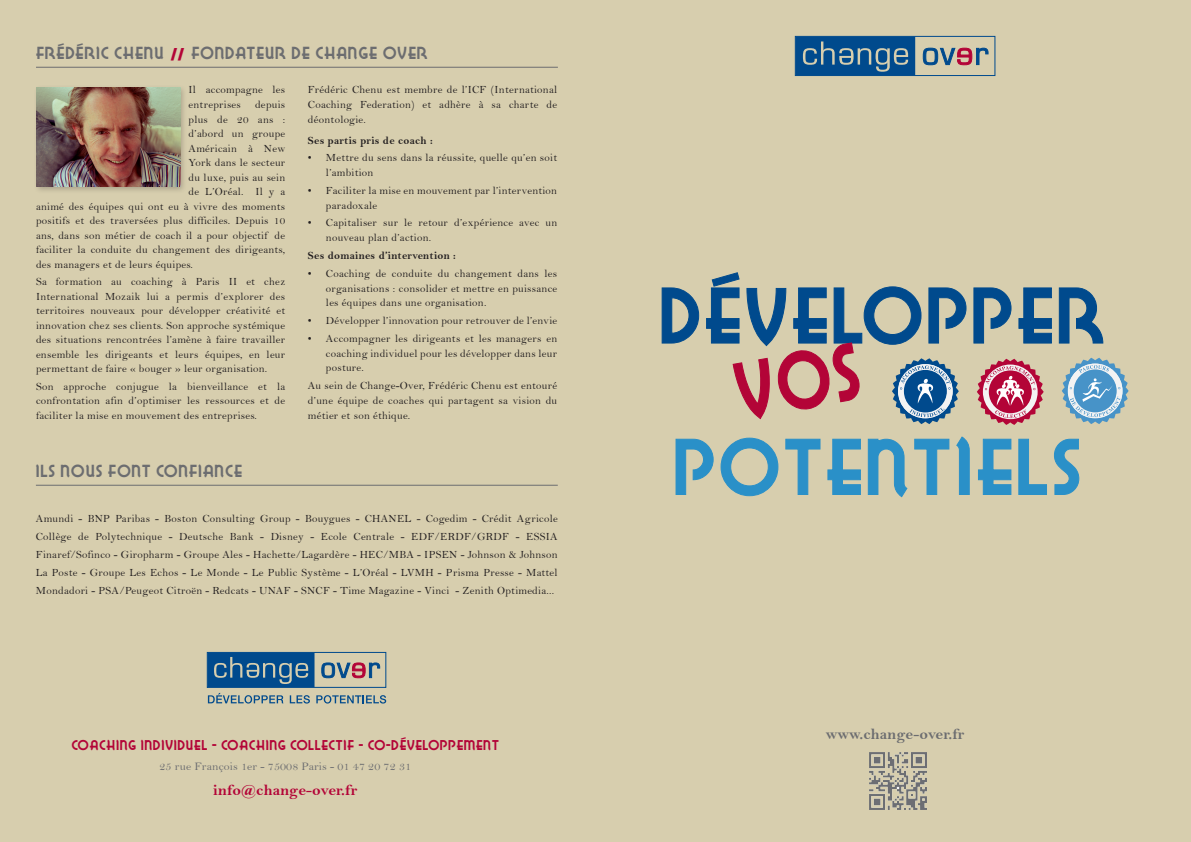
<style>
.page{position:relative;width:1191px;height:842px;background:#d7ceae}
.page>*{position:absolute;margin:0;border:0;box-sizing:border-box;transform-origin:0 0}
.t1{font:16px "Lake Wobegon NF";letter-spacing:.075em;color:#6c6d70}
.t2{font:15.4px "Bell MT Bold";color:#b30437;scale:1.04 1}
.t3{font:15.4px "Bell MT Bold";letter-spacing:.005em;color:#6c6d70;scale:1.04 1}
.t4{font:13px "Lake Wobegon NF";letter-spacing:.075em;color:#b30437}
.t5{font:11.5px "Bell";letter-spacing:.01em;color:#6c6d70;scale:1.04 1}
.t6{font:11px/14.5px "Bell";letter-spacing:.025em;color:#231f20;text-align:justify}
.t7{font:11px "Bell MT Bold";letter-spacing:.025em;color:#231f20}
.s1{font-family:"Vintage";color:#b30437}
</style>
<div class="page">
<img style="left:869px;top:752px;width:57px;height:58px">
<svg style="left:797px;top:38px;width:118px;height:36px;background:#225f92"></svg>
<svg style="left:923px;top:48px;width:65px;height:17px"></svg>
<div style="left:795px;top:36px;width:200px;height:40px;border:1px solid #004a8d"></div>
<svg style="left:208px;top:693px;width:75px;height:10px"></svg>
<svg style="left:290px;top:695px;width:20px;height:8px"></svg>
<svg style="left:316px;top:695px;width:70px;height:8px"></svg>
<div style="left:33px;top:84px;width:155px;height:110px;background:#231f20;opacity:.25"></div>
<img style="left:37px;top:87px;width:143px;height:99px">
<hr style="left:36px;top:67px;width:522px;height:1px;background:#6c6d70">
<hr style="left:36px;top:485px;width:522px;height:1px;background:#6c6d70">
<svg style="left:675px;top:436px;width:404px;height:62px"></svg>
<svg style="left:661px;top:272px;width:467px;height:153px"></svg>
<svg style="left:209px;top:654px;width:105px;height:32px;background:#225f92"></svg>
<svg style="left:321px;top:662px;width:59px;height:16px"></svg>
<div style="left:207px;top:652px;width:179px;height:36px;border:1px solid #004a8d"></div>
<h1 class="t1" style="left:36px;top:42px;width:176px">FRÉDÉRIC CHENU <span class="s1">//</span> FONDATEU</h1>
<h1 class="t1" style="left:275px;top:42px;width:61px">R DE CHANGE</h1>
<h1 class="t1" style="left:383px;top:42px;width:46px">OVER</h1>
<p class="t6" style="left:189px;top:83px;width:98px">Il accompagne les entreprises</p>
<p class="t6" style="left:255px;top:97px;width:32px">depuis</p>
<p class="t6" style="left:189px;top:112px;width:98px">plus de 20 ans :</p>
<p class="t6" style="left:189px;top:126px;width:98px">d’abord un groupe</p>
<p class="t6" style="left:189px;top:141px;width:98px">Américain à New</p>
<p class="t6" style="left:189px;top:155px;width:98px">York dans le secteur</p>
<p class="t6" style="left:189px;top:170px;width:98px">du luxe, puis au sein</p>
<p class="t6" style="left:189px;top:184px;width:98px">de L’Oréal. Il y a</p>
<p class="t6" style="left:36px;top:199px;width:251px">animé des équipes qui ont eu à vivre des moments</p>
<p class="t6" style="left:36px;top:213px;width:251px">positifs et des traversées plus difficiles. Depuis 10</p>
<p class="t6" style="left:36px;top:228px;width:251px">ans, dans son métier de coach il a pour objectif de</p>
<p class="t6" style="left:36px;top:242px;width:251px">faciliter la conduite du changement des dirigeants,</p>
<p class="t6" style="left:36px;top:257px;width:158px">des managers et de leurs équipes.</p>
<p class="t6" style="left:36px;top:274px;width:251px">Sa formation au coaching à Paris II et chez International Mozaik lui a permis d’explorer des territoires nouveaux pour développer créativité et innovation chez ses clients. Son approche systémique des situations rencontrées l’amène à faire travailler ensemble les dirigeants et leurs équipes, en leur permettant de faire « bouger » leur organisation.</p>
<p class="t6" style="left:36px;top:379px;width:251px">Son approche conjugue la bienveillance et la confrontation afin d’optimiser les ressources et de faciliter la mise en mouvement des entreprises.</p>
<h1 class="t1" style="left:36px;top:460px;width:207px">ILS NOUS FONT CONFIANCE</h1>
<p class="t6" style="left:308px;top:82px;width:251px;line-height:14.9px">Frédéric Chenu est membre de l’ICF (International Coaching Federation) et adhère à sa charte de déontologie.</p>
<p class="t7" style="left:308px;top:134px;width:126px">Ses partis pris de coach :</p>
<p class="t6" style="left:326px;top:150px;width:233px;line-height:14.8px;text-indent:-18px">• Mettre du sens dans la réussite, quelle qu’en soit l’ambition</p>
<p class="t6" style="left:326px;top:183px;width:233px;line-height:14.8px;text-indent:-18px">• Faciliter la mise en mouvement par l’intervention paradoxale</p>
<p class="t6" style="left:326px;top:215px;width:233px;line-height:14.9px;text-indent:-18px">• Capitaliser sur le retour d’expérience avec un nouveau plan d’action.</p>
<p class="t7" style="left:308px;top:249px;width:149px">Ses domaines d’intervention :</p>
<p class="t6" style="left:326px;top:266px;width:233px;line-height:14.9px;text-indent:-18px">• Coaching de conduite du changement dans les organisations : consolider et mettre en puissance les équipes dans une organisation.</p>
<p class="t6" style="left:308px;top:313px;width:251px">• Développer l’innovation pour retrouver de l’envie</p>
<p class="t6" style="left:326px;top:331px;width:233px;line-height:14.9px;text-indent:-18px">• Accompagner les dirigeants et les managers en coaching individuel pour les développer dans leur posture.</p>
<p class="t6" style="left:308px;top:378px;width:251px;line-height:14.9px">Au sein de Change-Over, Frédéric Chenu est entouré d’une équipe de coaches qui partagent sa vision du métier et son éthique.</p>
<p class="t6" style="left:36px;top:509px;width:523px;line-height:18px">Amundi - BNP Paribas - Boston Consulting Group - Bouygues - Chanel - Cogedim - Crédit Agricole Collège de Polytechnique - Deutsche Bank - Disney - Ecole Centrale - EDF/ERDF/GRDF - ESSIA Finaref/Sofinco - Giropharm - Groupe Ales - Hachette/Lagardère - HEC/MBA - IPSEN - Johnson &amp; Johnson La Poste - Groupe Les Echos - Le Monde - Le Public Système - L’Oréal - LVMH - Prisma Presse - Mattel Mondadori - PSA/Peugeot Citroën - Redcats - UNAF - SNCF - Time Magazine - Vinci - Zenith Optimedia...</p>
<p class="t4" style="left:72px;top:736px;width:428px">COACHING INDIVIDUEL - COACHING COLLECTIF - CO-DÉVELOPPEMENT</p>
<p class="t5" style="left:159px;top:760px;width:243px">25 rue François 1er - 75008 Paris - 01 47 20 72 31</p>
<h2 class="t2" style="left:213px;top:781px;width:140px">info@change-over.fr</h2>
<h2 class="t3" style="left:826px;top:725px;width:135px">www.change-over.fr</h2>
</div>
